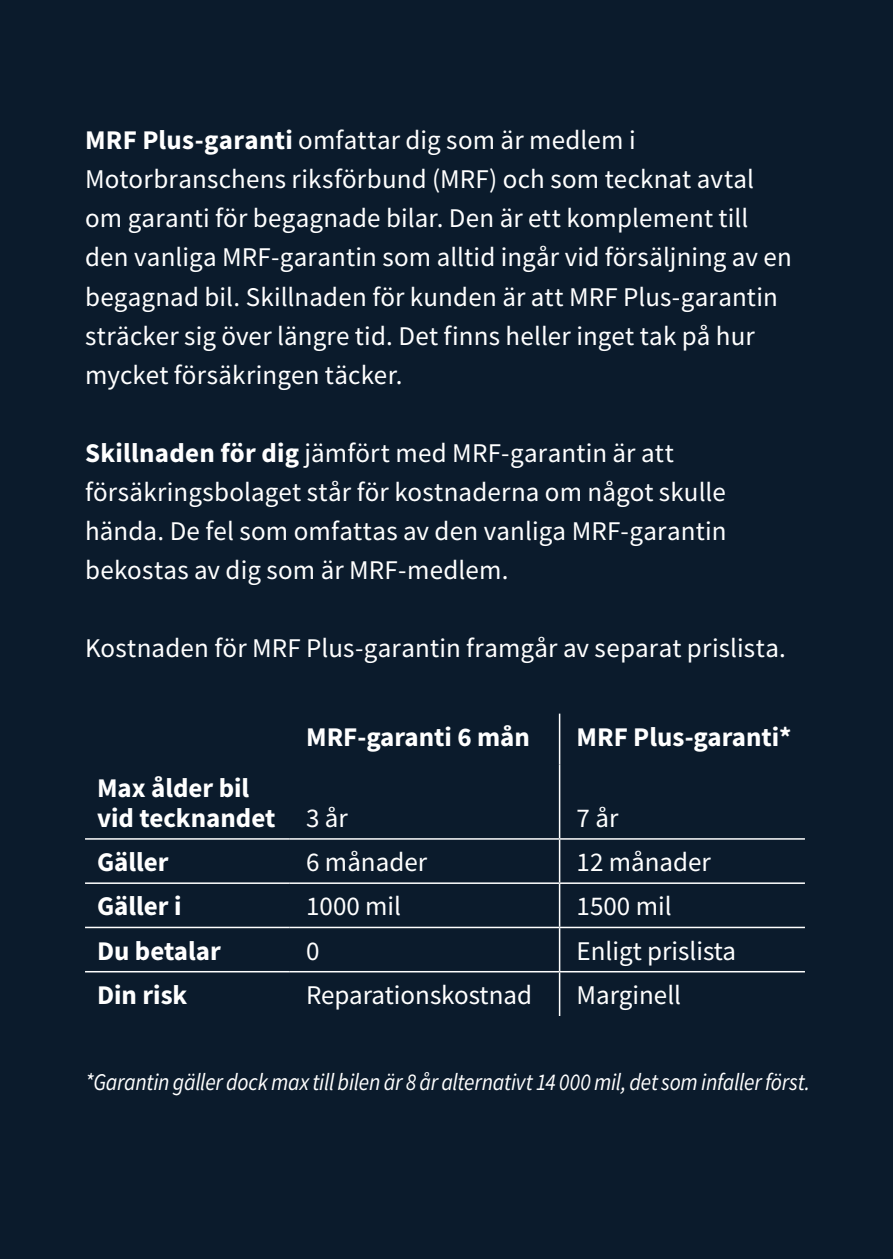
<style>
.page{position:relative;width:893px;height:1259px;background:#0b1b2c}
.page>*{position:absolute;margin:0;border:0;box-sizing:border-box;transform-origin:0 0}
.Brödtext{font:27px/39px "Source Sans Pro";letter-spacing:.005em;color:#fff}
.t1{font:700 27px/30px "Source Sans Pro";color:#fff}
.Brödtext-2{font:italic 24px "Source Sans Pro";letter-spacing:-.01em;color:#fff;scale:.9 1}
.s1{font-weight:700}
</style>
<div class="page">
<hr style="left:559px;top:713px;width:1px;height:51px;background:#fff">
<hr style="left:559px;top:764px;width:1px;height:74px;background:#fff">
<hr style="left:85px;top:838px;width:204px;height:1px;background:#fff">
<hr style="left:289px;top:838px;width:271px;height:1px;background:#fff">
<hr style="left:560px;top:838px;width:245px;height:1px;background:#fff">
<hr style="left:559px;top:839px;width:1px;height:43px;background:#fff">
<hr style="left:85px;top:882px;width:204px;height:2px;background:#fff">
<hr style="left:289px;top:882px;width:271px;height:2px;background:#fff">
<hr style="left:560px;top:882px;width:245px;height:2px;background:#fff">
<hr style="left:559px;top:884px;width:1px;height:42px;background:#fff">
<hr style="left:85px;top:926px;width:204px;height:2px;background:#fff">
<hr style="left:289px;top:926px;width:271px;height:2px;background:#fff">
<hr style="left:560px;top:926px;width:245px;height:2px;background:#fff">
<hr style="left:559px;top:928px;width:1px;height:43px;background:#fff">
<hr style="left:85px;top:971px;width:204px;height:1px;background:#fff">
<hr style="left:289px;top:971px;width:271px;height:1px;background:#fff">
<hr style="left:560px;top:971px;width:245px;height:1px;background:#fff">
<hr style="left:559px;top:972px;width:1px;height:44px;background:#fff">
<p class="Brödtext" style="left:85px;top:121px;width:708px"><span class="s1">MRF Plus-garanti</span> omfattar dig som är medlem i Motorbranschens riksförbund (MRF) och som tecknat avtal om garanti för begagnade bilar. Den är ett komplement till den vanliga MRF-garantin som alltid ingår vid försäljning av en begagnad bil. Skillnaden för kunden är att MRF Plus-garantin sträcker sig över längre tid. Det finns heller inget tak på hur mycket försäkringen täcker.</p>
<p class="Brödtext" style="left:85px;top:433px;width:643px"><span class="s1">Skillnaden för dig</span> jämfört med MRF-garantin är att försäkringsbolaget står för kostnaderna om något skulle hända. De fel som omfattas av den vanliga MRF-garantin bekostas av dig som är MRF-medlem.</p>
<p class="Brödtext" style="left:85px;top:628px;width:702px">Kostnaden för MRF Plus-garantin framgår av separat prislista.</p>
<p class="t1" style="left:97px;top:772px;width:180px">Max ålder bil vid tecknandet</p>
<p class="t1" style="left:306px;top:721px;width:225px">MRF-garanti 6 mån</p>
<p class="t1" style="left:577px;top:721px;width:216px">MRF Plus-garanti*</p>
<p class="Brödtext" style="left:306px;top:798px;width:43px">3 år</p>
<p class="Brödtext" style="left:577px;top:798px;width:43px">7 år</p>
<p class="t1" style="left:97px;top:847px;width:73px">Gäller</p>
<p class="Brödtext" style="left:306px;top:842px;width:122px">6 månader</p>
<p class="Brödtext" style="left:577px;top:842px;width:136px">12 månader</p>
<p class="t1" style="left:97px;top:891px;width:86px">Gäller i</p>
<p class="Brödtext" style="left:306px;top:887px;width:96px">1000 mil</p>
<p class="Brödtext" style="left:577px;top:887px;width:96px">1500 mil</p>
<p class="t1" style="left:97px;top:935px;width:125px">Du betalar</p>
<p class="Brödtext" style="left:306px;top:931px;width:15px">0</p>
<p class="Brödtext" style="left:577px;top:931px;width:161px">Enligt prislista</p>
<p class="t1" style="left:97px;top:979px;width:92px">Din risk</p>
<p class="Brödtext" style="left:306px;top:975px;width:227px">Reparationskostnad</p>
<p class="Brödtext" style="left:577px;top:975px;width:106px">Marginell</p>
<p class="Brödtext-2" style="left:85px;top:1067px;width:807px">*Garantin gäller dock max till bilen är 8 år alternativt 14 000 mil, det som infaller först.</p>
</div>
